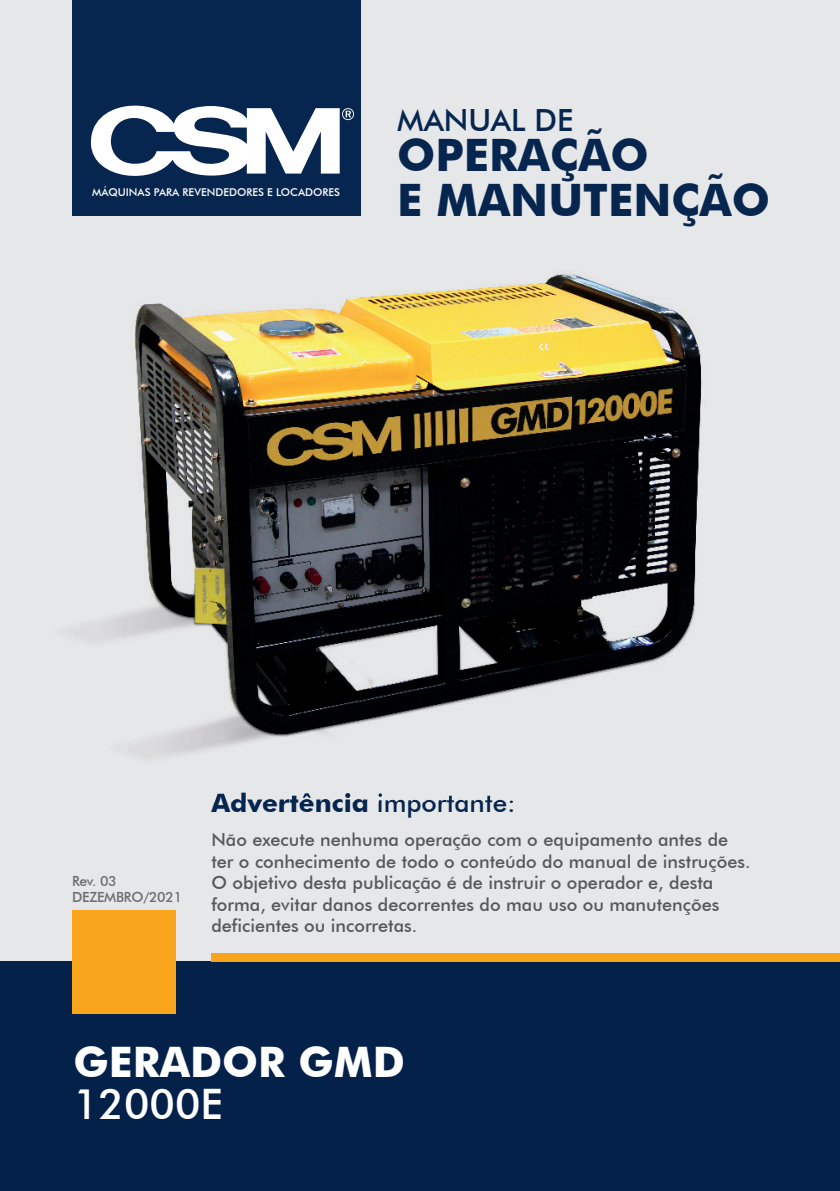
<style>
.page{position:relative;width:840px;height:1191px;background:#fff}
.page>*{position:absolute;margin:0;border:0;box-sizing:border-box;transform-origin:0 0}
.t1{font:700 44.6px/44.4px "Futura BT";color:#07264f}
.t2{font:700 42px "Futura BT";color:#fff}
.t3{font:500 42px "Futura BT";color:#fff}
.t4{font:500 30.6px "Futura BT";color:#07264f}
.t5{font:700 26px "Futura BT";color:#07264f}
.t6{font:500 18px/21.6px "Futura BT";color:#57585a}
.t7{font:500 14px/16px "Futura BT";letter-spacing:-.02em;color:#6c6d70}
.t8{font:500 10.8px "Futura BT";color:#fff}
.s1{font-weight:500}
</style>
<div class="page">
<div style="left:0;top:0;width:839px;height:1191px;background:#e6e7e9"></div>
<div style="left:72px;top:0;width:289px;height:216px;background:#07264f"></div>
<svg style="left:90px;top:105px;width:264px;height:71px"></svg>
<div style="left:0;top:961px;width:839px;height:230px;background:#042149"></div>
<div style="left:72px;top:910px;width:104px;height:103px;background:#f9a51b"></div>
<div style="left:211px;top:953px;width:628px;height:8px;background:#f9a51b"></div>
<img style="left:73px;top:270px;width:629px;height:531px">
<img style="left:211px;top:792px;width:156px;height:9px">
<img style="left:369px;top:793px;width:144px;height:8px">
<p class="t8" style="left:92px;top:186px;width:249px">MÁQUINAS PARA REVENDEDORES E LOCADORES</p>
<h3 class="t4" style="left:397px;top:101px;width:178px">MANUAL DE</h3>
<h1 class="t1" style="left:397px;top:133px;width:374px">OPERAÇÃO<br>E MANUTENÇÃO</h1>
<p class="t7" style="left:72px;top:872px;width:111px">Rev. 03<br>DEZEMBRO/2021</p>
<h3 class="t5" style="left:211px;top:787px;width:305px">Advertência <span class="s1">importante:</span></h3>
<p class="t6" style="left:211px;top:828px;width:540px">Não execute nenhuma operação com o equipamento antes de ter o conhecimento de todo o conteúdo do manual de instruções.<br>O objetivo desta publicação é de instruir o operador e, desta forma, evitar danos decorrentes do mau uso ou manutenções deficientes ou incorretas.</p>
<h2 class="t2" style="left:73px;top:1036px;width:333px">GERADOR GMD</h2>
<h2 class="t3" style="left:73px;top:1078px;width:151px">12000E</h2>
</div>
